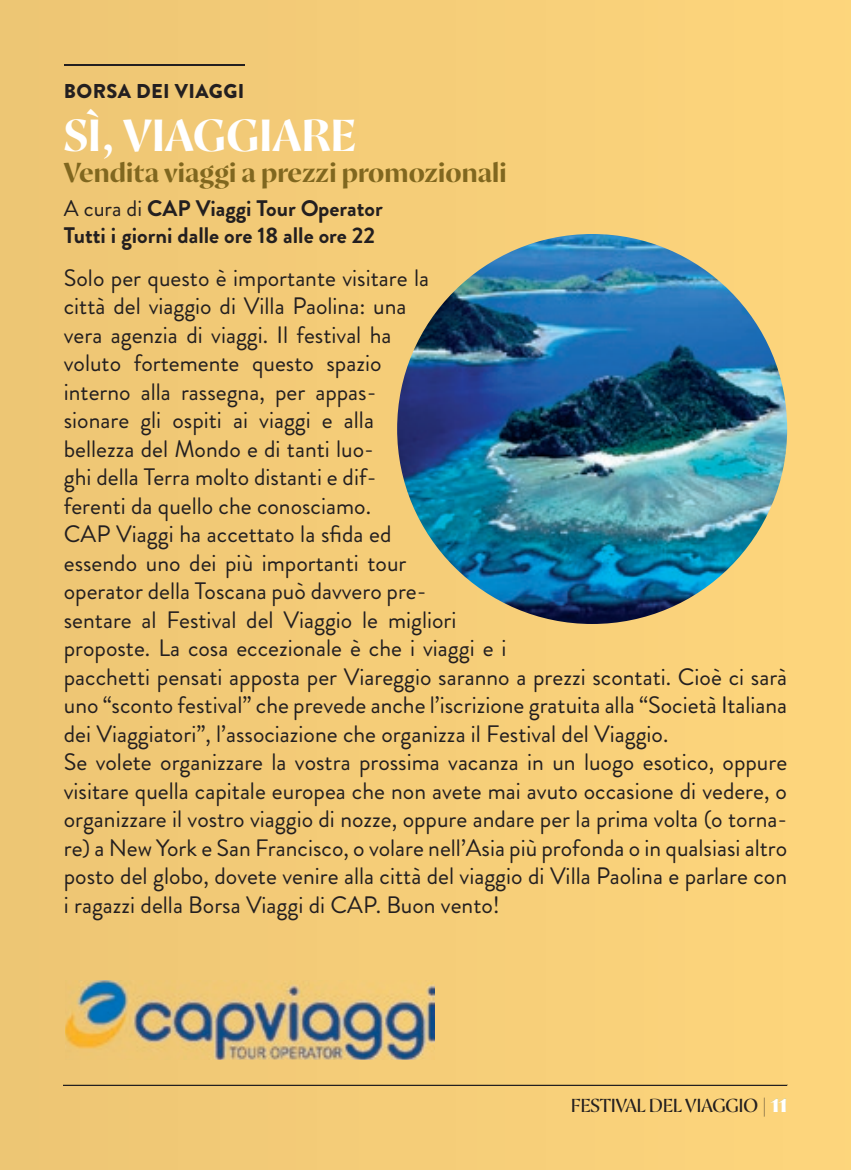
<style>
.page{position:relative;width:851px;height:1170px;background:#fff}
.page>*{position:absolute;margin:0;border:0;box-sizing:border-box;transform-origin:0 0}
.t1{font:700 45px "Proza Display";color:#fff}
.t2{font:700 27.5px "Proza Display";color:#80671f}
.t3{font:23.75px/28.5px "Brandon Grotesque";color:#231f20}
.t4{font:700 22.5px/27px "Brandon Grotesque";color:#231f20}
.t5{font:900 20px "Brandon Grotesque";letter-spacing:.02em;color:#231f20}
.t6{font:18.75px "Proza Display";letter-spacing:-.01em;color:#231f20}
.s1{font-weight:400}
.s2{font-weight:900;color:#00b0bc}
</style>
<div class="page">
<div style="left:0;top:0;width:850px;height:1169px;background:#f5cd78"></div>
<img style="left:572px;top:1097px;width:195px;height:19px">
<div style="left:770px;top:1098px;width:15px;height:13px;background:#fcd47b"></div>
<hr style="left:64px;top:1084px;width:723px;height:1px;background:#231f20">
<hr style="left:64px;top:64px;width:180px;height:2px;background:#231f20">
<img style="left:397px;top:234px;width:390px;height:390px;border-radius:195px">
<img style="left:66px;top:980px;width:368px;height:79px">
<p class="t5" style="left:64px;top:76px;width:182px">BORSA DEI VIAGGI</p>
<h1 class="t1" style="left:64px;top:108px;width:294px">sì, VIaGGIaRE</h1>
<p class="t2" style="left:64px;top:155px;width:444px">Vendita viaggi a prezzi promozionali</p>
<p class="t4" style="left:64px;top:195px;width:320px"><span class="s1">A cura di</span> CAP Viaggi Tour Operator<br>Tutti i giorni dalle ore 18 alle ore 22</p>
<p class="t3" style="left:64px;top:263px;width:724px">Solo per questo è importante visitare la<br>città del viaggio di Villa Paolina: una<br>vera agenzia di viaggi. Il festival ha<br>voluto fortemente questo spazio<br>interno alla rassegna, per appas-<br>sionare gli ospiti ai viaggi e alla<br>bellezza del Mondo e di tanti luo-<br>ghi della Terra molto distanti e dif-<br>ferenti da quello che conosciamo.<br>CAP Viaggi ha accettato la sfida ed<br>essendo uno dei più importanti tour<br>operator della Toscana può davvero pre-<br>sentare al Festival del Viaggio le migliori<br>proposte. La cosa eccezionale è che i viaggi e i<br>pacchetti pensati apposta per Viareggio saranno a prezzi scontati. Cioè ci sarà uno “sconto festival” che prevede anche l’iscrizione gratuita alla “Società Italiana dei Viaggiatori”, l’associazione che organizza il Festival del Viaggio.<br>Se volete organizzare la vostra prossima vacanza in un luogo esotico, oppure visitare quella capitale europea che non avete mai avuto occasione di vedere, o organizzare il vostro viaggio di nozze, oppure andare per la prima volta (o torna&shy;re) a New York e San Francisco, o volare nell’Asia più profonda o in qualsiasi altro posto del globo, dovete venire alla città del viaggio di Villa Paolina e parlare con i ragazzi della Borsa Viaggi di CAP. Buon vento!</p>
<p class="t6" style="left:570px;top:1094px;width:218px">FEsTIVAL DEL VIAGGIO | <span class="s2">11</span></p>
</div>
